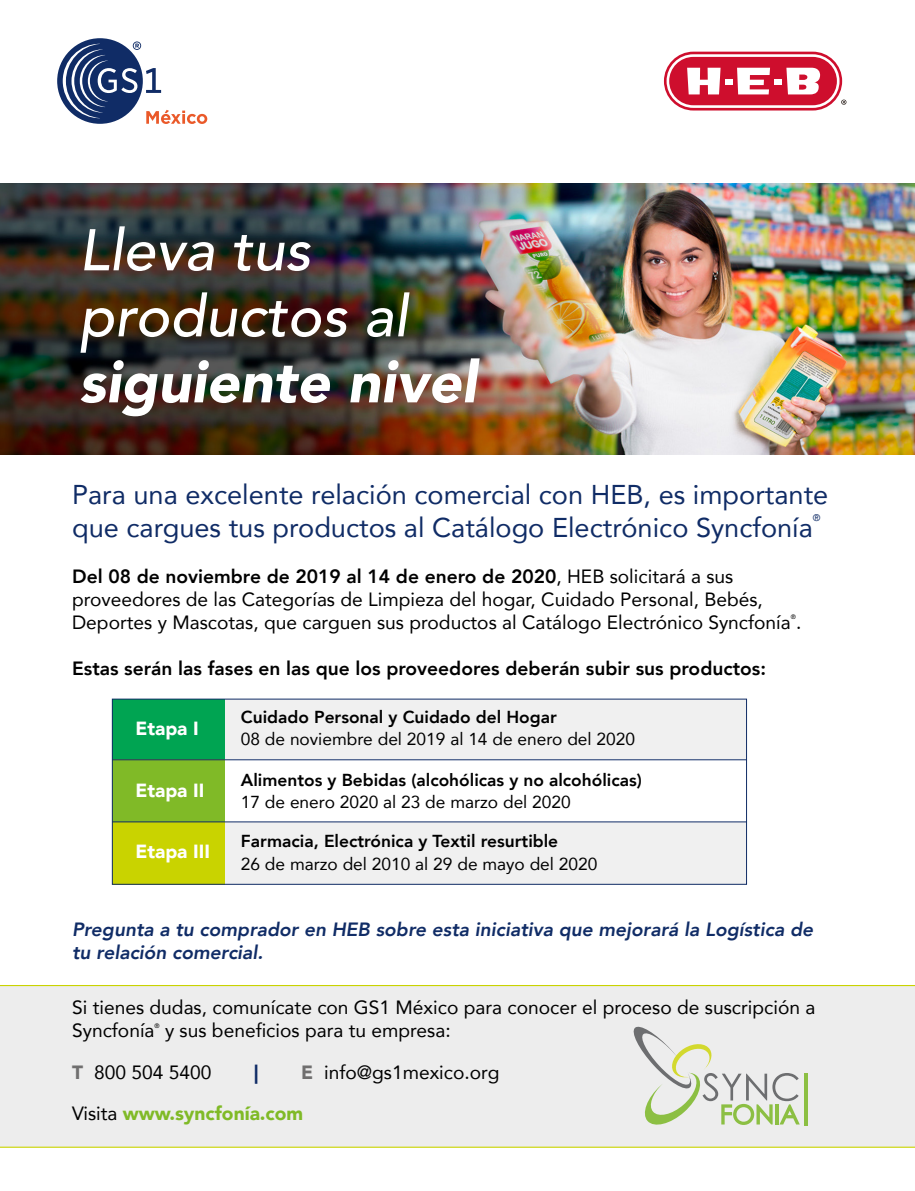
<style>
.page{position:relative;width:915px;height:1191px;background:#fff}
.page>*{position:absolute;margin:0;border:0;box-sizing:border-box;transform-origin:0 0}
.t1{font:italic 500 58.2px/66px "Avenir";color:#fff}
.t2{font:italic 900 58.2px "Avenir";color:#fff}
.t3{font:27.15px/32.5px "Avenir";color:#102c66}
.t4{font:19.2px/23px "Avenir";color:#000}
.t5{font:italic 800 19.2px/23px "Avenir";color:#102c66}
.t6{font:800 19.2px "Avenir";color:#000}
.t7{font:900 19.2px "Avenir";color:#102c66}
.t8{font:900 19.05px "Avenir";color:#fff}
.t9{font:800 17.4px "Avenir";color:#000}
.t10{font:17.4px "Avenir";color:#000}
.t11{font:9.6px "Avenir";color:#102c66}
.t12{font:6.45px "Avenir";color:#000}
.s1{font-weight:800}
.s2{font-weight:900;color:#706f6f}
.s3{font-weight:900;color:#80ba27}
</style>
<div class="page">
<img style="left:0;top:183px;width:914px;height:272px">
<svg style="left:57px;top:38px;width:86px;height:86px"></svg>
<svg style="left:63px;top:41px;width:144px;height:83px"></svg>
<svg style="left:663px;top:52px;width:178px;height:58px"></svg>
<svg style="left:666px;top:54px;width:173px;height:54px"></svg>
<div style="left:669px;top:57px;width:167px;height:48px;background:#ce0e2d;border-radius:24px"></div>
<svg style="left:687px;top:68px;width:33px;height:26px"></svg>
<div style="left:724px;top:80px;width:8px;height:5px;background:#fff"></div>
<div style="left:773px;top:80px;width:8px;height:5px;background:#fff"></div>
<svg style="left:737px;top:68px;width:32px;height:26px"></svg>
<svg style="left:786px;top:68px;width:33px;height:26px"></svg>
<svg style="left:841px;top:100px;width:5px;height:5px"></svg>
<div style="left:112px;top:699px;width:634px;height:185px;background:#f0f0f0"></div>
<div style="left:112px;top:813px;width:112px;height:71px;background:#c9d300"></div>
<div style="left:112px;top:699px;width:112px;height:69px;background:#00a452"></div>
<svg style="left:114px;top:759px;width:630px;height:63px"></svg>
<div style="left:0;top:985px;width:914px;height:162px;background:#ededed"></div>
<svg style="left:630px;top:1023px;width:169px;height:105px;background:#dde1d5"></svg>
<hr style="left:804px;top:1073px;width:3px;height:52px;background:#8cbf43">
<h1 class="t1" style="left:79px;top:218px;width:330px">Lleva tus productos al</h1>
<h1 class="t2" style="left:79px;top:334px;width:399px">siguiente nivel</h1>
<h2 class="t3" style="left:72px;top:478px;width:757px">Para una excelente relación comercial con HEB, es importante que cargues tus productos al Catálogo Electrónico Syncfonía</h2>
<p class="t11" style="left:812px;top:510px;width:9px">®</p>
<p class="t4" style="left:72px;top:564px;width:730px"><span class="s1">Del 08 de noviembre de 2019 al 14 de enero de 2020</span>, HEB solicitará a sus proveedores de las Categorías de Limpieza del hogar, Cuidado Personal, Bebés,<br>Deportes y Mascotas, que carguen sus productos al Catálogo Electrónico Syncfonía .</p>
<p class="t12" style="left:790px;top:612px;width:7px">®</p>
<p class="t6" style="left:72px;top:653px;width:695px">Estas serán las fases en las que los proveedores deberán subir sus productos:</p>
<p class="t8" style="left:135px;top:712px;width:65px">Etapa I</p>
<p class="t8" style="left:135px;top:774px;width:70px">Etapa II</p>
<p class="t8" style="left:135px;top:835px;width:76px">Etapa III</p>
<p class="t9" style="left:241px;top:703px;width:317px">Cuidado Personal y Cuidado del Hogar</p>
<p class="t10" style="left:241px;top:725px;width:395px">08 de noviembre del 2019 al 14 de enero del 2020</p>
<p class="t9" style="left:241px;top:766px;width:402px">Alimentos y Bebidas (alcohólicas y no alcohólicas)</p>
<p class="t10" style="left:241px;top:788px;width:331px">17 de enero 2020 al 23 de marzo del 2020</p>
<p class="t9" style="left:241px;top:828px;width:319px">Farmacia, Electrónica y Textil resurtible</p>
<p class="t10" style="left:241px;top:850px;width:358px">26 de marzo del 2010 al 29 de mayo del 2020</p>
<p class="t5" style="left:72px;top:917px;width:742px">Pregunta a tu comprador en HEB sobre esta iniciativa que mejorará la Logística de tu relación comercial.</p>
<p class="t4" style="left:72px;top:995px;width:744px">Si tienes dudas, comunícate con GS1 México para conocer el proceso de suscripción a<br>Syncfonía</p>
<p class="t4" style="left:72px;top:1009px;width:380px;line-height:42px;text-indent:93px">y sus beneficios para tu empresa:<br><span class="s2">T</span> 800 504 5400</p>
<p class="t12" style="left:154px;top:1020px;width:7px">®</p>
<p class="t4" style="left:72px;top:1051px;width:428px;line-height:41px;text-indent:229px"><span class="s2">E</span> info@gs1mexico.org<br>Visita <span class="s3">www.syncfonía.com</span></p>
<p class="t7" style="left:254px;top:1056px;width:6px">|</p>
</div>
